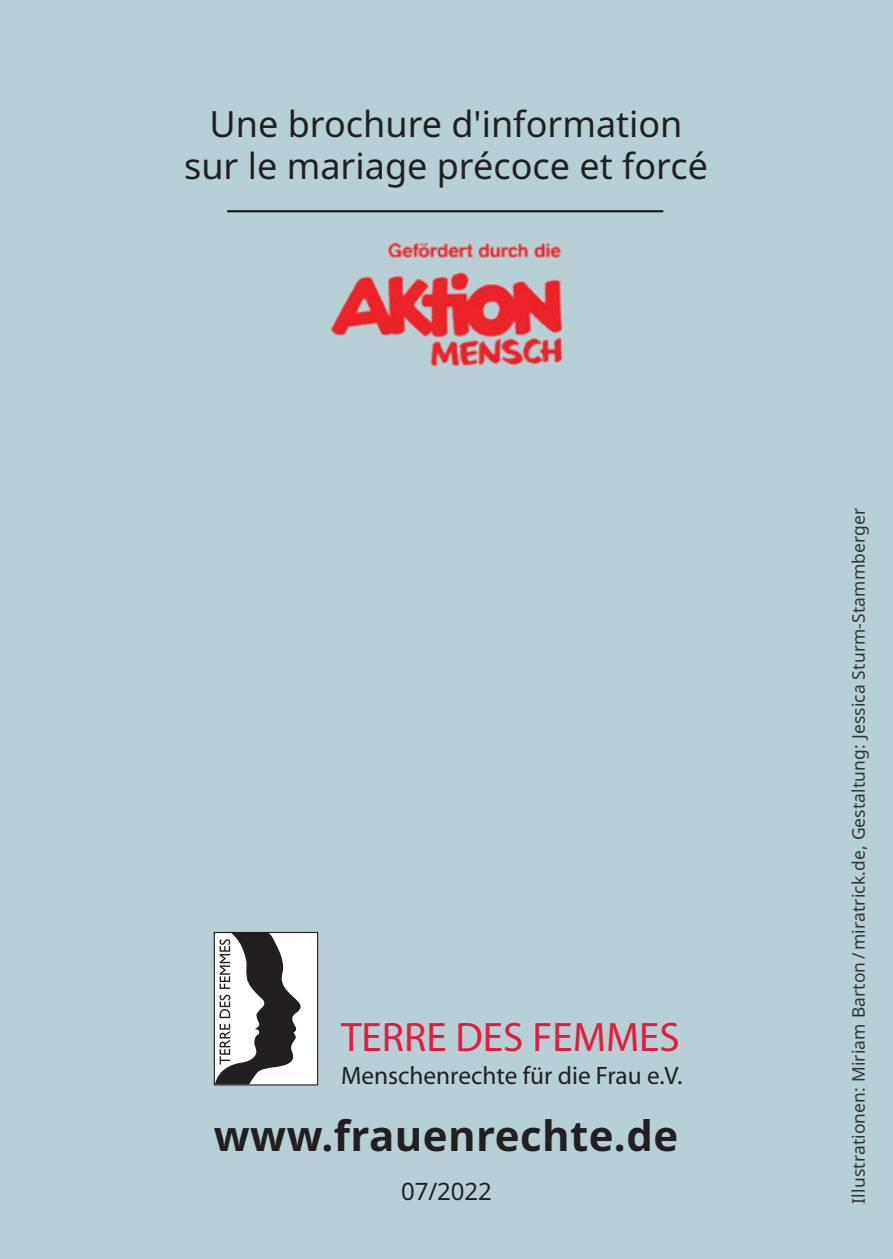
<style>
.page{position:relative;width:893px;height:1259px;background:#b6d0d5}
.page>*{position:absolute;margin:0;border:0;box-sizing:border-box;transform-origin:0 0}
.t1{font:700 42px "Noto Sans";letter-spacing:.01em;color:#231f20}
.t2{font:41.4px "Myriad";color:#e31c3f}
.t3{font:36px/42px "Noto Sans";color:#231f20;text-align:center}
.t4{font:25.2px "Myriad";color:#231f20}
.t5{font:24px "Noto Sans";letter-spacing:-.005em;color:#231f20}
.t6{font:17.4px "Noto Sans";letter-spacing:.01em;color:#231f20}
</style>
<div class="page">
<img style="left:331px;top:242px;width:232px;height:125px">
<div style="left:214px;top:932px;width:104px;height:153px;background:#fff"></div>
<div style="left:214px;top:932px;width:104px;height:153px;border:1px solid #231f20"></div>
<svg style="left:215px;top:933px;width:86px;height:151px"></svg>
<hr style="left:227px;top:210px;width:436px;height:2px;background:#231f20">
<h3 class="t3" style="left:184px;top:104px;width:525px">Une brochure d'information sur le mariage précoce et forcé</h3>
<h2 class="t2" style="left:341px;top:1016px;width:340px">TERRE DES FEMMES</h2>
<h3 class="t4" style="left:341px;top:1063px;width:343px">Menschenrechte für die Frau e.V.</h3>
<h1 class="t1" style="left:214px;top:1106px;width:466px">www.frauenrechte.de</h1>
<h3 class="t5" style="left:401px;top:1174px;width:92px">07/2022</h3>
<p class="t6" style="left:846px;top:1203px;width:697px;rotate:-90deg">Illustrationen: Miriam Barton/miratrick.de, Gestaltung: Jessica Sturm-Stammberger</p>
</div>
